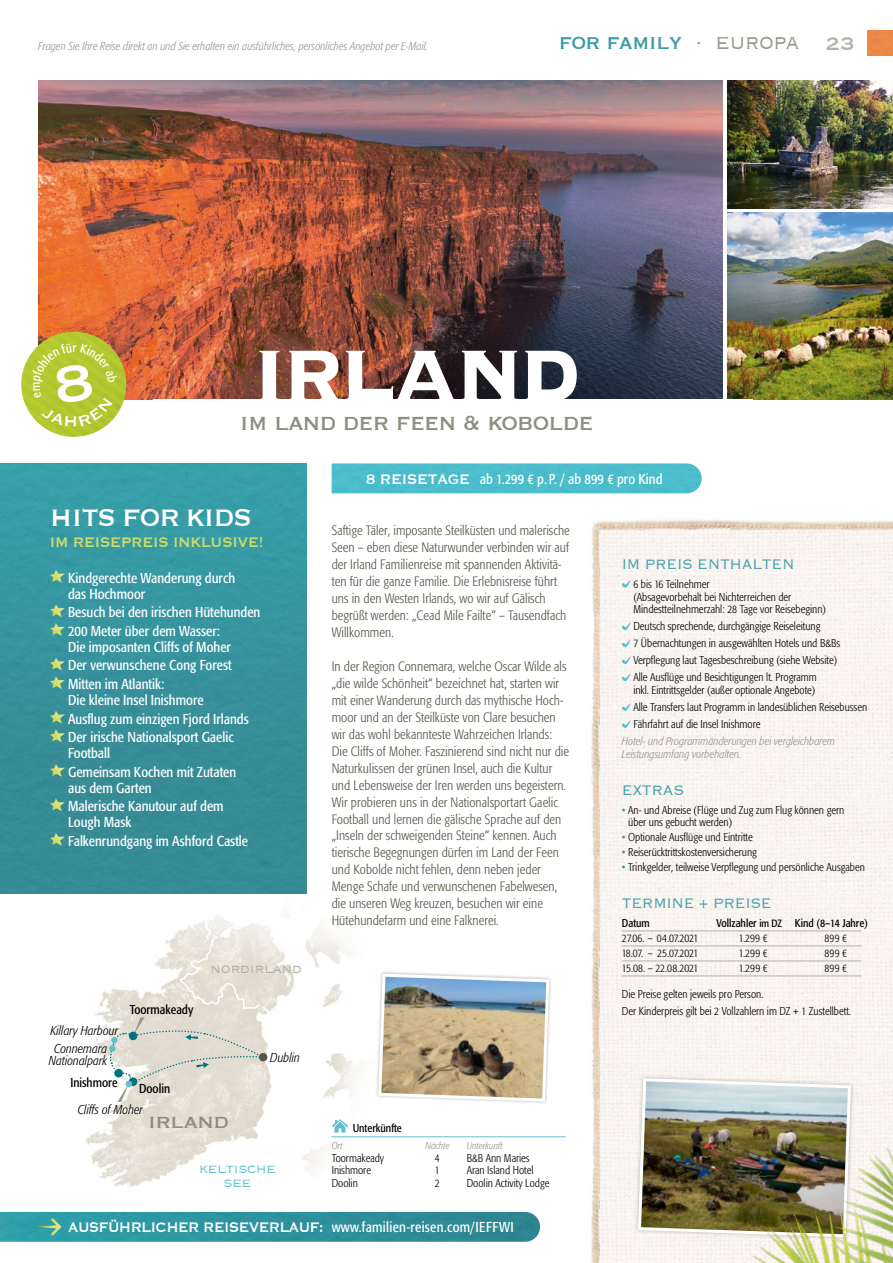
<style>
.page{position:relative;width:893px;height:1263px;background:#fff}
.page>*{position:absolute;margin:0;border:0;box-sizing:border-box;transform-origin:0 0}
.t1{font:700 112.5px "Copperplate";letter-spacing:-.04em;color:#fff;scale:.9 1}
.t2{font:37.5px "Copperplate";letter-spacing:-.03em;color:#fff;scale:.9 1}
.t3{font:30px "Copperplate";letter-spacing:-.03em;color:#8f8e82;scale:.9 1}
.t4{font:27px "Copperplate";letter-spacing:-.03em;color:#3b9ba9;scale:.9 1}
.t5{font:25.5px "Copperplate";letter-spacing:-.03em;color:#8f8e82}
.t6{font:24px "Copperplate";color:#b1b1a7}
.t7{font:300 18px "Copperplate";letter-spacing:-.02em;color:#4fa1af;scale:.9 1}
.t8{font:18px "Copperplate";letter-spacing:-.02em;color:#cfdb6a;scale:.9 1}
.t9{font:300 16.5px/13.5px "Copperplate";letter-spacing:-.03em;color:#5fbfd1;text-align:center}
.t10{font:300 16.5px "Copperplate";letter-spacing:-.03em;color:#b1b1a7}
.t11{font:condensed 14.25px/18.8px "Formata";color:#fff}
.t12{font:condensed 14.25px "Formata";letter-spacing:.02em;color:#fff}
.t13{font:300 condensed 13.5px/17px "Formata";letter-spacing:.005em;color:#565549}
.t14{font:italic 300 condensed 12.75px/12.8px "Formata";color:#000;text-align:center}
.t15{font:condensed 12.75px "Formata";color:#000}
.t16{font:300 condensed 11.25px/17px "Formata";color:#000}
.t17{font:italic 300 condensed 11.25px/12.8px "Formata";color:#98978b}
.t18{font:condensed 11.25px "Formata";color:#000}
.t19{font:300 condensed 11.25px "Formata";letter-spacing:-.02em;color:#000}
.t20{font:italic 300 condensed 9.75px "Formata";color:#98978b}
.s1{font-weight:300;color:#98978b}
.s2{font-size:27px}
.s3{font-family:"Copperplate";font-stretch:normal;font-size:18px}
.s4{color:#2094a3}
.s5{font-size:10.5px}
</style>
<div class="page">
<img style="left:867px;top:30px;width:26px;height:25px">
<img style="left:42px;top:847px;width:356px;height:340px">
<svg style="left:180px;top:936px;width:82px;height:74px;background:#e7e3d8"></svg>
<div style="left:259px;top:1053px;width:8px;height:8px;background:#565549;border-radius:50%"></div>
<svg style="left:109px;top:1017px;width:155px;height:85px;background:#dcdbd1"></svg>
<img style="left:591px;top:520px;width:302px;height:743px">
<img style="left:38px;top:81px;width:685px;height:319px">
<img style="left:0;top:463px;width:306px;height:430px">
<img style="left:727px;top:213px;width:166px;height:187px">
<hr style="left:332px;top:1136px;width:234px;height:1px;background:#5fbfd1">
<svg style="left:332px;top:1119px;width:16px;height:13px"></svg>
<hr style="left:622px;top:931px;width:239px;height:1px;background:#b1b1a7">
<hr style="left:622px;top:946px;width:239px;height:1px;background:#b1b1a7">
<hr style="left:622px;top:961px;width:239px;height:1px;background:#b1b1a7">
<hr style="left:622px;top:976px;width:239px;height:1px;background:#b1b1a7">
<svg style="left:622px;top:580px;width:9px;height:8px"></svg>
<svg style="left:622px;top:622px;width:9px;height:8px"></svg>
<svg style="left:622px;top:639px;width:9px;height:8px"></svg>
<svg style="left:622px;top:656px;width:9px;height:8px"></svg>
<svg style="left:622px;top:673px;width:9px;height:8px"></svg>
<svg style="left:622px;top:703px;width:9px;height:8px"></svg>
<svg style="left:622px;top:720px;width:9px;height:8px"></svg>
<div style="left:332px;top:463px;width:370px;height:30px;background:#4bbdcc"></div>
<img style="left:727px;top:81px;width:166px;height:127px">
<svg style="left:50px;top:570px;width:15px;height:13px"></svg>
<svg style="left:50px;top:604px;width:15px;height:13px"></svg>
<svg style="left:50px;top:623px;width:15px;height:13px"></svg>
<svg style="left:50px;top:657px;width:15px;height:13px"></svg>
<svg style="left:50px;top:676px;width:15px;height:13px"></svg>
<svg style="left:50px;top:711px;width:15px;height:31px"></svg>
<svg style="left:50px;top:764px;width:15px;height:13px"></svg>
<svg style="left:50px;top:798px;width:15px;height:13px"></svg>
<svg style="left:50px;top:833px;width:15px;height:13px"></svg>
<svg style="left:1px;top:1212px;width:539px;height:30px;background:#30949e"></svg>
<div style="left:634px;top:1074px;width:221px;height:167px;background:#f7f3ef"></div>
<svg style="left:636px;top:1076px;width:217px;height:158px"></svg>
<div style="left:375px;top:970px;width:177px;height:134px;background:#fff"></div>
<img style="left:377px;top:972px;width:174px;height:131px">
<img style="left:0;top:504px;width:1px;height:759px">
<img style="left:677px;top:1114px;width:216px;height:149px">
<svg style="left:21px;top:328px;width:109px;height:109px;background:#c1c450"></svg>
<h3 class="t4" style="left:559px;top:24px;width:269px">for family <span class="s1">· europa</span></h3>
<p class="t17" style="left:38px;top:39px;width:391px">Fragen Sie Ihre Reise direkt an und Sie erhalten ein ausführliches, persönliches Angebot per E-Mail.</p>
<h3 class="t6" style="left:826px;top:27px;width:31px">23</h3>
<h1 class="t1" style="left:252px;top:296px;width:367px">irland</h1>
<h3 class="t3" style="left:240px;top:402px;width:394px">im land der feen <span class="s2">&amp;</span> kobolde</h3>
<h2 class="t2" style="left:50px;top:491px;width:226px">hits for kids</h2>
<h3 class="t8" style="left:50px;top:530px;width:239px">IM REISEPREIS INKLUSIVE!</h3>
<p class="t11" style="left:68px;top:570px;width:169px;line-height:15.8px">Kindgerechte Wanderung durch das Hochmoor</p>
<p class="t11" style="left:68px;top:603px;width:194px">Besuch bei den irischen Hütehunden<br>200 Meter über dem Wasser:</p>
<p class="t11" style="left:68px;top:637px;width:165px;text-align:justify">Die imposanten Cliffs of Moher Der verwunschene Cong Forest Mitten im Atlantik:</p>
<p class="t11" style="left:68px;top:691px;width:182px">Die kleine Insel Inishmore<br>Ausflug zum einzigen Fjord Irlands<br>Der irische Nationalsport Gaelic</p>
<p class="t11" style="left:68px;top:744px;width:170px">Football<br>Gemeinsam Kochen mit Zutaten</p>
<p class="t11" style="left:68px;top:778px;width:157px">aus dem Garten<br>Malerische Kanutour auf dem</p>
<p class="t11" style="left:68px;top:813px;width:181px">Lough Mask<br>Falkenrundgang im Ashford Castle</p>
<p class="t14" style="left:50px;top:1024px;width:69px">Killary Harbour</p>
<p class="t14" style="left:49px;top:1042px;width:60px">Connemara<br>Nationalpark</p>
<p class="t15" style="left:70px;top:1075px;width:49px">Inishmore</p>
<p class="t15" style="left:130px;top:1002px;width:65px">Toormakeady</p>
<p class="t15" style="left:139px;top:1081px;width:33px">Doolin</p>
<p class="t14" style="left:78px;top:1103px;width:67px">Cliffs of Moher</p>
<p class="t10" style="left:210px;top:957px;width:93px">nordirland</p>
<p class="t14" style="left:270px;top:1052px;width:31px">Dublin</p>
<h3 class="t5" style="left:148px;top:1104px;width:83px">irland</h3>
<p class="t9" style="left:199px;top:1161px;width:79px">keltische see</p>
<p class="t11" style="left:366px;top:470px;width:298px"><span class="s3">8 REISETAGE</span> ab 1.299 € p. P. / ab 899 € pro Kind</p>
<p class="t13" style="left:332px;top:522px;width:240px">Saftige Täler, imposante Steilküsten und malerische Seen – eben diese Naturwunder verbinden wir auf der Irland Familienreise mit spannenden Aktivitä&shy;ten für die ganze Familie. Die Erlebnisreise führt uns in den Westen Irlands, wo wir auf Gälisch begrüßt werden: „Cead Mile Failte“ – Tausendfach Willkommen.</p>
<p class="t13" style="left:332px;top:658px;width:239px">In der Region Connemara, welche Oscar Wilde als „die wilde Schönheit“ bezeichnet hat, starten wir mit einer Wanderung durch das mythische Hoch&shy;moor und an der Steilküste von Clare besuchen wir das wohl bekannteste Wahrzeichen Irlands:<br>Die Cliffs of Moher. Faszinierend sind nicht nur die Naturkulissen der grünen Insel, auch die Kultur und Lebensweise der Iren werden uns begeistern.<br>Wir probieren uns in der Nationalsportart Gaelic Football und lernen die gälische Sprache auf den „Inseln der schweigenden Steine“ kennen. Auch tierische Begegnungen dürfen im Land der Feen und Kobolde nicht fehlen, denn neben jeder Menge Schafe und verwunschenen Fabelwesen, die unseren Weg kreuzen, besuchen wir eine Hütehundefarm und eine Falknerei.</p>
<p class="t18" style="left:353px;top:1121px;width:51px">Unterkünfte</p>
<p class="t20" style="left:332px;top:1140px;width:13px">Ort</p>
<p class="t20" style="left:425px;top:1140px;width:26px">Nächte</p>
<p class="t20" style="left:467px;top:1140px;width:37px">Unterkunft</p>
<p class="t16" style="left:332px;top:1149px;width:54px">Toormakeady</p>
<p class="t16" style="left:435px;top:1149px;width:6px">4</p>
<p class="t16" style="left:467px;top:1149px;width:65px">B&amp;B Ann Maries</p>
<p class="t16" style="left:332px;top:1162px;width:41px">Inishmore</p>
<p class="t16" style="left:435px;top:1162px;width:6px">1</p>
<p class="t16" style="left:467px;top:1162px;width:68px">Aran Island Hotel</p>
<p class="t16" style="left:332px;top:1175px;width:28px">Doolin</p>
<p class="t16" style="left:435px;top:1175px;width:6px">2</p>
<p class="t16" style="left:467px;top:1175px;width:84px">Doolin Activity Lodge</p>
<h3 class="t7" style="left:622px;top:552px;width:193px">IM PREIS ENTHALTEN</h3>
<p class="t16" style="left:633px;top:578px;width:194px;line-height:12.8px">6 bis 16 Teilnehmer<br>(Absagevorbehalt bei Nichterreichen der<br>Mindestteilnehmerzahl: 28 Tage vor Reisebeginn)</p>
<p class="t16" style="left:633px;top:618px;width:208px">Deutsch sprechende, durchgängige Reiseleitung<br>7 Übernachtungen in ausgewählten Hotels und B&amp;Bs Verpflegung laut Tagesbeschreibung (siehe Website)<br>Alle Ausflüge und Besichtigungen lt. Programm</p>
<p class="t16" style="left:633px;top:682px;width:235px">inkl. Eintrittsgelder (außer optionale Angebote)<br>Alle Transfers laut Programm in landesüblichen Reisebussen<br>Fährfahrt auf die Insel Inishmore</p>
<p class="t17" style="left:622px;top:735px;width:215px">Hotel- und Programmänderungen bei vergleichbarem<br>Leistungsumfang vorbehalten.</p>
<h3 class="t7" style="left:622px;top:778px;width:71px">EXTRAS</h3>
<p class="t16" style="left:628px;top:803px;width:218px;line-height:12.8px;text-indent:-6px"><span class="s4">•</span> An- und Abreise (Flüge und Zug zum Flug können gern über uns gebucht werden)</p>
<p class="t16" style="left:622px;top:829px;width:132px"><span class="s4">•</span> Optionale Ausflüge und Eintritte</p>
<p class="t16" style="left:622px;top:844px;width:136px"><span class="s4">•</span> Reiserücktrittskostenversicherung</p>
<p class="t16" style="left:622px;top:859px;width:244px"><span class="s4">•</span> Trinkgelder, teilweise Verpflegung und persönliche Ausgaben</p>
<h3 class="t7" style="left:622px;top:891px;width:168px">TERMINE + PREISE</h3>
<p class="t18" style="left:622px;top:917px;width:29px">Datum</p>
<p class="t18" style="left:716px;top:917px;width:153px">Vollzahler <span class="s5">im DZ</span> Kind (8–14 Jahre)</p>
<p class="t16" style="left:622px;top:930px;width:78px">27.06. – 04.07.2021</p>
<p class="t16" style="left:739px;top:930px;width:30px">1.299 €</p>
<p class="t16" style="left:824px;top:930px;width:24px">899 €</p>
<p class="t19" style="left:622px;top:947px;width:78px">18.07. – 25.07.2021</p>
<p class="t16" style="left:739px;top:945px;width:30px">1.299 €</p>
<p class="t16" style="left:824px;top:945px;width:24px">899 €</p>
<p class="t16" style="left:622px;top:960px;width:78px">15.08. – 22.08.2021</p>
<p class="t16" style="left:739px;top:960px;width:30px">1.299 €</p>
<p class="t16" style="left:824px;top:960px;width:24px">899 €</p>
<p class="t16" style="left:622px;top:985px;width:231px">Die Preise gelten jeweils pro Person.<br>Der Kinderpreis gilt bei 2 Vollzahlern im DZ + 1 Zustellbett.</p>
<p class="t12" style="left:68px;top:1219px;width:447px"><span class="s3">AUSFÜHRLICHER REISEVERLAUF:</span> www.familien-reisen.com/IEFFWI</p>
</div>
